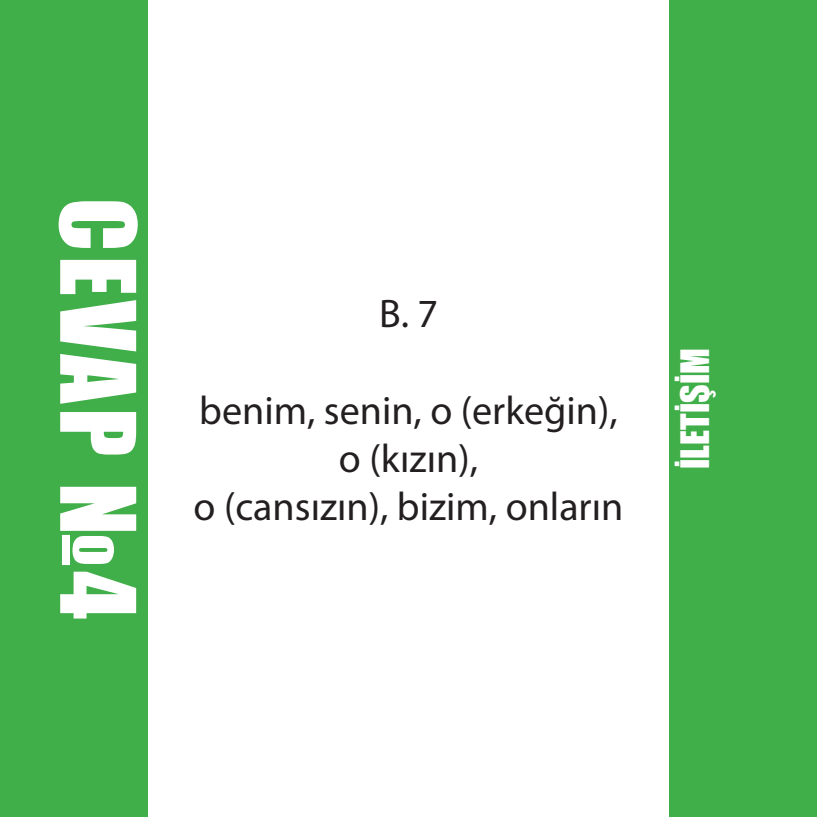
<style>
.page{position:relative;width:817px;height:817px;background:#fff}
.page>*{position:absolute;margin:0;border:0;box-sizing:border-box;transform-origin:0 0}
.t1{font:96px "Impact";letter-spacing:.045em;color:#fff}
.t2{font:40px/48px "Myriad Pro";color:#231f20;text-align:center}
.t3{font:36px "Impact";letter-spacing:.005em;color:#fff}
</style>
<div class="page">
<div style="left:669px;top:0;width:147px;height:816px;background:#40ae49"></div>
<div style="left:0;top:0;width:147px;height:816px;background:#40ae49"></div>
<h1 class="t1" style="left:172px;top:198px;width:422px;rotate:90deg">CEVAP №4</h1>
<p class="t2" style="left:379px;top:289px;width:60px">B. 7</p>
<p class="t2" style="left:199px;top:385px;width:420px">benim, senin, o (erkeğin),</p>
<p class="t2" style="left:193px;top:433px;width:431px">o (kızın),<br>o (cansızın), bizim, onların</p>
<p class="t3" style="left:667px;top:469px;width:123px;rotate:-90deg">İLETİŞİM</p>
</div>
